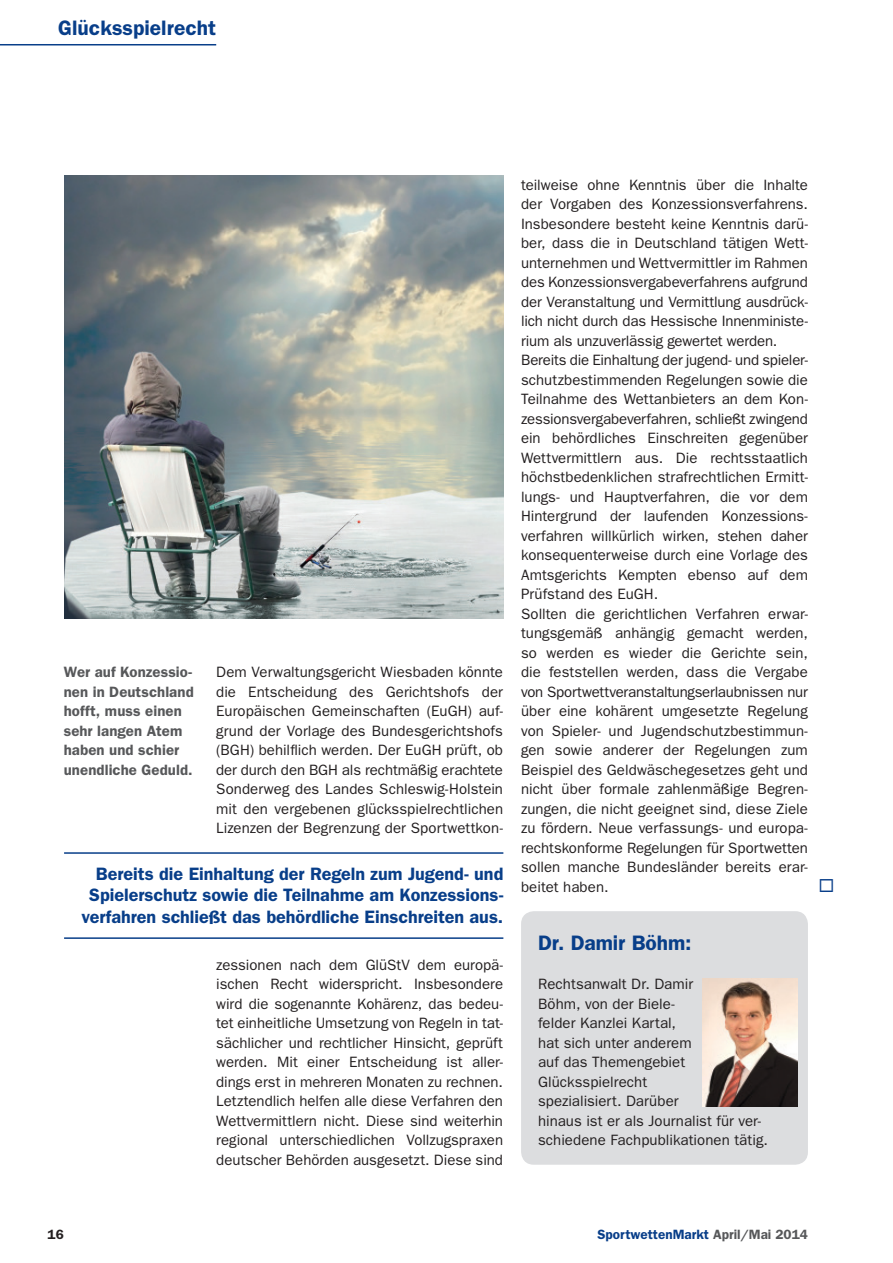
<style>
.page{position:relative;width:893px;height:1263px;background:#fff}
.page>*{position:absolute;margin:0;border:0;box-sizing:border-box;transform-origin:0 0}
.t1{font:600 21px "Franklin Gothic";color:#083e89}
.t2{font:600 18px/21.6px "Franklin Gothic";letter-spacing:-.005em;color:#083e89;text-align:right}
.t3{font:15px/19.5px "Franklin Gothic";color:#231f20;text-align:justify}
.t4{font:600 15px/19.5px "Franklin Gothic";letter-spacing:.005em;color:#57585a}
.t5{font:600 13.5px "Franklin Gothic";color:#083e89}
.t6{font:600 13.5px "Franklin Gothic";color:#231f20}
.s1{color:#57585a}
</style>
<div class="page">
<hr style="left:0;top:44px;width:216px;height:1px;background:#083e89">
<div style="left:521px;top:911px;width:287px;height:254px;background:#dcdddf;border-radius:13px"></div>
<img style="left:703px;top:978px;width:94px;height:128px">
<img style="left:64px;top:176px;width:439px;height:443px">
<hr style="left:64px;top:852px;width:439px;height:2px;background:#083e89">
<hr style="left:64px;top:937px;width:439px;height:2px;background:#083e89">
<h1 class="t1" style="left:58px;top:16px;width:159px">Glücksspielrecht</h1>
<p class="t4" style="left:64px;top:662px;width:132px">Wer auf Konzessio&shy;nen in Deutschland hofft, muss einen sehr langen Atem haben und schier unendliche Geduld.</p>
<p class="t3" style="left:216px;top:662px;width:288px">Dem Verwaltungsgericht Wiesbaden könnte die Entscheidung des Gerichtshofs der Europäischen Gemeinschaften (EuGH) auf&shy;grund der Vorlage des Bundesgerichtshofs (BGH) behilflich werden. Der EuGH prüft, ob der durch den BGH als rechtmäßig erachtete Sonderweg des Landes Schleswig--Holstein mit den vergebenen glücksspielrechtlichen Lizenzen der Begrenzung der Sportwettkon-</p>
<p class="t2" style="left:82px;top:862px;width:423px">Bereits die Einhaltung der Regeln zum Jugend- und<br>Spielerschutz sowie die Teilnahme am Konzessions&shy;verfahren schließt das behördliche Einschreiten aus.</p>
<p class="t3" style="left:216px;top:954px;width:288px">zessionen nach dem GlüStV dem europä&shy;ischen Recht widerspricht. Insbesondere wird die sogenannte Kohärenz, das bedeu&shy;tet einheitliche Umsetzung von Regeln in tat&shy;sächlicher und rechtlicher Hinsicht, geprüft werden. Mit einer Entscheidung ist aller&shy;dings erst in mehreren Monaten zu rechnen.<br>Letztendlich helfen alle diese Verfahren den Wettvermittlern nicht. Diese sind weiterhin regional unterschiedlichen Vollzugspraxen deutscher Behörden ausgesetzt. Diese sind</p>
<p class="t3" style="left:521px;top:174px;width:288px;text-align:left">teilweise ohne Kenntnis über die Inhalte der Vorgaben des Konzessionsverfahrens.<br>Insbesondere besteht keine Kenntnis darü&shy;ber, dass die in Deutschland tätigen Wett&shy;unternehmen und Wettvermittler im Rahmen des Konzessionsvergabeverfahrens aufgrund der Veranstaltung und Vermittlung ausdrück&shy;lich nicht durch das Hessische Innenministe&shy;rium als unzuverlässig gewertet werden.<br>Bereits die Einhaltung der jugend- und spieler&shy;schutzbestimmenden Regelungen sowie die Teilnahme des Wettanbieters an dem Kon&shy;zessionsvergabeverfahren, schließt zwingend ein behördliches Einschreiten gegenüber Wettvermittlern aus. Die rechtsstaatlich höchstbedenklichen strafrechtlichen Ermitt&shy;lungs- und Hauptverfahren, die vor dem Hintergrund der laufenden Konzessions&shy;verfahren willkürlich wirken, stehen daher konsequenterweise durch eine Vorlage des Amtsgerichts Kempten ebenso auf dem Prüfstand des EuGH.<br>Sollten die gerichtlichen Verfahren erwar&shy;tungsgemäß anhängig gemacht werden, so werden es wieder die Gerichte sein, die feststellen werden, dass die Vergabe von Sportwettveranstaltungserlaubnissen nur über eine kohärent umgesetzte Regelung von Spieler- und Jugendschutzbestimmun&shy;gen sowie anderer der Regelungen zum Beispiel des Geldwäschegesetzes geht und nicht über formale zahlenmäßige Begren&shy;zungen, die nicht geeignet sind, diese Ziele zu fördern. Neue verfassungs- und europa&shy;rechtskonforme Regelungen für Sportwetten sollen manche Bundesländer bereits erar&shy;beitet haben.</p>
<h1 class="t1" style="left:538px;top:930px;width:155px">Dr. Damir Böhm:</h1>
<p class="t3" style="left:538px;top:974px;width:232px;text-align:left">Rechtsanwalt Dr. Damir<br>Böhm, von der Biele-<br>felder Kanzlei Kartal,<br>hat sich unter anderem<br>auf das Themengebiet<br>Glücksspielrecht<br>spezialisiert. Darüber<br>hinaus ist er als Journalist für ver&shy;schiedene Fachpublikationen tätig.</p>
<p class="t6" style="left:48px;top:1226px;width:18px">16</p>
<p class="t5" style="left:597px;top:1226px;width:212px">SportwettenMarkt <span class="s1">April/Mai 2014</span></p>
</div>
